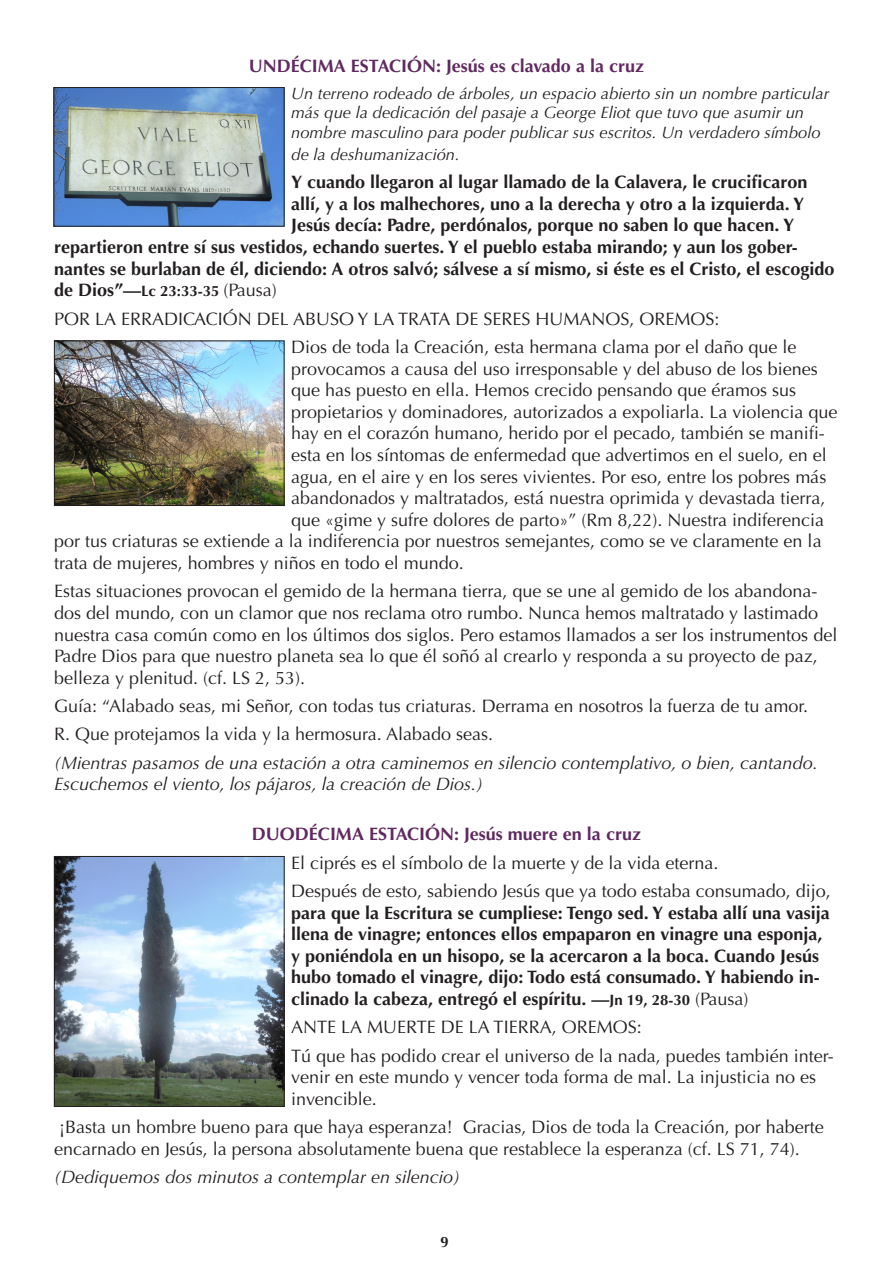
<style>
.page{position:relative;width:893px;height:1263px;background:#fff}
.page>*{position:absolute;margin:0;border:0;box-sizing:border-box;transform-origin:0 0}
.t1{font:18px/21.6px "Optima";color:#231f20}
.t2{font:700 18px/21.6px "Optima";color:#231f20}
.t3{font:italic 18px/21.6px "Optima";color:#231f20}
.t4{font:700 18px "Optima";color:#612961}
.t5{font:italic 16.5px/19.8px "Optima";color:#231f20}
.t6{font:700 15px "Optima";color:#231f20}
.s1{font-size:18px}
.s2{font-weight:400;font-size:18px}
.s3{font-weight:400}
.s4{font-size:15px}
</style>
<div class="page">
<img style="left:56px;top:858px;width:226px;height:247px">
<div style="left:54px;top:856px;width:230px;height:251px;border:1px solid #231f20"></div>
<img style="left:56px;top:342px;width:226px;height:162px">
<div style="left:54px;top:340px;width:230px;height:166px;border:1px solid #231f20"></div>
<img style="left:56px;top:89px;width:226px;height:136px">
<div style="left:54px;top:87px;width:230px;height:140px;border:1px solid #231f20"></div>
<p class="t4" style="left:249px;top:56px;width:397px">UNDÉCIMA ESTACIÓN: Jesús es clavado a la cruz</p>
<p class="t5" style="left:291px;top:83px;width:539px">Un terreno rodeado de árboles, un espacio abierto sin un nombre particular más que la dedicación del pasaje a George Eliot que tuvo que asumir un nombre masculino para poder publicar sus escritos. Un verdadero símbolo</p>
<p class="t5" style="left:291px;top:144px;width:170px">de la deshumanización.</p>
<p class="t2" style="left:291px;top:172px;width:518px">Y cuando llegaron al lugar llamado de la Calavera, le crucificaron</p>
<p class="t2" style="left:291px;top:193px;width:514px">allí, y a los malhechores, uno a la derecha y otro a la izquierda. Y</p>
<p class="t2" style="left:291px;top:215px;width:504px">Jesús decía: Padre, perdónalos, porque no saben lo que hacen. Y</p>
<p class="t2" style="left:54px;top:236px;width:745px">repartieron entre sí sus vestidos, echando suertes. Y el pueblo estaba mirando; y aun los gober-</p>
<p class="t2" style="left:54px;top:258px;width:782px">nantes se burlaban de él, diciendo: A otros salvó; sálvese a sí mismo, si éste es el Cristo, el escogido</p>
<p class="t6" style="left:54px;top:282px;width:224px"><span class="s1">de Dios”—</span>Lc 23:33-35 <span class="s2">(Pausa)</span></p>
<p class="t1" style="left:54px;top:308px;width:667px">POR LA ERRADICACIÓN DEL ABUSO Y LA TRATA DE SERES HUMANOS, OREMOS:</p>
<p class="t1" style="left:291px;top:336px;width:507px">Dios de toda la Creación, esta hermana clama por el daño que le</p>
<p class="t1" style="left:291px;top:358px;width:528px">provocamos a causa del uso irresponsable y del abuso de los bienes</p>
<p class="t1" style="left:291px;top:379px;width:506px">que has puesto en ella. Hemos crecido pensando que éramos sus</p>
<p class="t1" style="left:291px;top:401px;width:548px">propietarios y dominadores, autorizados a expoliarla. La violencia que</p>
<p class="t1" style="left:291px;top:423px;width:535px">hay en el corazón humano, herido por el pecado, también se manifi-</p>
<p class="t1" style="left:291px;top:444px;width:537px">esta en los síntomas de enfermedad que advertimos en el suelo, en el</p>
<p class="t1" style="left:291px;top:466px;width:537px">agua, en el aire y en los seres vivientes. Por eso, entre los pobres más</p>
<p class="t1" style="left:291px;top:487px;width:536px">abandonados y maltratados, está nuestra oprimida y devastada tierra,</p>
<p class="t1" style="left:291px;top:509px;width:534px">que «gime y sufre dolores de parto»” (Rm 8,22). Nuestra indiferencia</p>
<p class="t1" style="left:54px;top:531px;width:769px">por tus criaturas se extiende a la indiferencia por nuestros semejantes, como se ve claramente en la</p>
<p class="t1" style="left:54px;top:552px;width:411px">trata de mujeres, hombres y niños en todo el mundo.</p>
<p class="t1" style="left:54px;top:581px;width:785px">Estas situaciones provocan el gemido de la hermana tierra, que se une al gemido de los abandona&shy;dos del mundo, con un clamor que nos reclama otro rumbo. Nunca hemos maltratado y lastimado nuestra casa común como en los últimos dos siglos. Pero estamos llamados a ser los instrumentos del Padre Dios para que nuestro planeta sea lo que él soñó al crearlo y responda a su proyecto de paz, belleza y plenitud. (cf. LS 2, 53).</p>
<p class="t1" style="left:54px;top:695px;width:756px">Guía: “Alabado seas, mi Señor, con todas tus criaturas. Derrama en nosotros la fuerza de tu amor.</p>
<p class="t1" style="left:54px;top:724px;width:441px">R. Que protejamos la vida y la hermosura. Alabado seas.</p>
<p class="t3" style="left:54px;top:752px;width:765px">(Mientras pasamos de una estación a otra caminemos en silencio contemplativo, o bien, cantando.<br>Escuchemos el viento, los pájaros, la creación de Dios.)</p>
<p class="t4" style="left:252px;top:824px;width:390px">DUODÉCIMA ESTACIÓN: Jesús muere en la cruz</p>
<p class="t1" style="left:291px;top:852px;width:429px">El ciprés es el símbolo de la muerte y de la vida eterna.</p>
<p class="t2" style="left:291px;top:880px;width:541px"><span class="s3">Después de esto, sabiendo Jesús que ya todo estaba consumado, dijo, </span>para que la Escritura se cumpliese: Tengo sed. Y estaba allí una vasija llena de vinagre; entonces ellos empaparon en vinagre una esponja, y poniéndola en un hisopo, se la acercaron a la boca. Cuando Jesús hubo tomado el vinagre, dijo: Todo está consumado. Y habiendo in&shy;clinado la cabeza, entregó el espíritu. —<span class="s4">Jn 19, 28-30</span> <span class="s3">(Pausa)</span></p>
<p class="t1" style="left:291px;top:1017px;width:352px">ANTE LA MUERTE DE LA TIERRA, OREMOS:</p>
<p class="t1" style="left:291px;top:1045px;width:544px">Tú que has podido crear el universo de la nada, puedes también inter&shy;venir en este mundo y vencer toda forma de mal. La injusticia no es invencible.</p>
<p class="t1" style="left:54px;top:1117px;width:771px">¡Basta un hombre bueno para que haya esperanza! Gracias, Dios de toda la Creación, por haberte encarnado en Jesús, la persona absolutamente buena que restablece la esperanza (cf. LS 71, 74).</p>
<p class="t3" style="left:54px;top:1166px;width:408px">(Dediquemos dos minutos a contemplar en silencio)</p>
<p class="t6" style="left:441px;top:1233px;width:10px">9</p>
</div>
